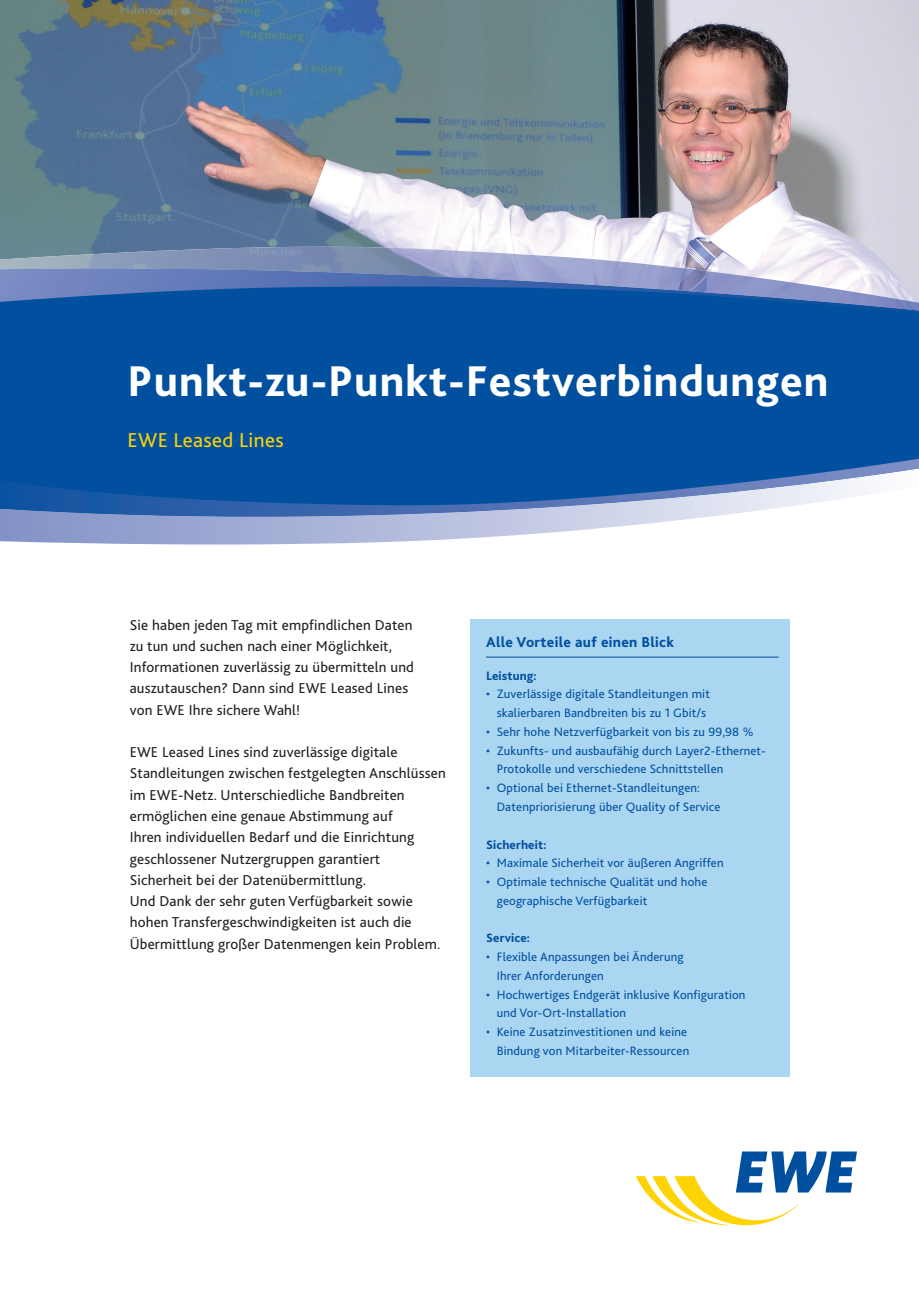
<style>
.page{position:relative;width:919px;height:1289px;background:#fff}
.page>*{position:absolute;margin:0;border:0;box-sizing:border-box;transform-origin:0 0}
.t1{font:800 45px "Bliss 2";letter-spacing:.02em;color:#fff}
.t2{font:21px "Bliss 2";letter-spacing:.02em;color:#fed304}
.t3{font:15px/21.3px "Bliss 2";letter-spacing:.01em;color:#231f20}
.t4{font:800 15px "Bliss 2";letter-spacing:.02em;color:#01509f}
.t5{font:12.75px/18.8px "Bliss 2";letter-spacing:.01em;color:#01509f}
.t6{font:800 12.75px "Bliss 2";letter-spacing:.01em;color:#01509f}
</style>
<div class="page">
<img style="left:0;top:0;width:918px;height:247px">
<div style="left:0;top:314px;width:918px;height:144px;background:#01509f"></div>
<svg style="left:0;top:516px;width:713px;height:28px"></svg>
<svg style="left:0;top:458px;width:918px;height:58px;background:#3a73b2"></svg>
<img style="left:0;top:247px;width:918px;height:21px">
<svg style="left:0;top:268px;width:918px;height:46px;background:#4a76b4"></svg>
<div style="left:470px;top:619px;width:319px;height:457px;background:#aad6f2"></div>
<hr style="left:486px;top:656px;width:292px;height:1px;background:#01509f">
<svg style="left:635px;top:1151px;width:221px;height:74px"></svg>
<h1 class="t1" style="left:128px;top:353px;width:702px">Punkt-zu-Punkt-Festverbindungen</h1>
<h2 class="t2" style="left:128px;top:426px;width:157px">EWE Leased Lines</h2>
<p class="t3" style="left:130px;top:613px;width:286px">Sie haben jeden Tag mit empfindlichen Daten zu tun und suchen nach einer Möglichkeit, Informationen zuverlässig zu übermitteln und auszutauschen? Dann sind EWE Leased Lines von EWE Ihre sichere Wahl!</p>
<p class="t3" style="left:130px;top:741px;width:317px">EWE Leased Lines sind zuverlässige digitale Standleitungen zwischen festgelegten Anschlüssen im EWE-Netz. Unterschiedliche Bandbreiten ermöglichen eine genaue Abstimmung auf<br>Ihren individuellen Bedarf und die Einrichtung geschlossener Nutzergruppen garantiert Sicherheit bei der Datenübermittlung.<br>Und Dank der sehr guten Verfügbarkeit sowie hohen Transfergeschwindigkeiten ist auch die Übermittlung großer Datenmengen kein Problem.</p>
<p class="t4" style="left:486px;top:633px;width:189px">Alle Vorteile auf einen Blick</p>
<p class="t6" style="left:486px;top:667px;width:52px">Leistung:</p>
<p class="t5" style="left:486px;top:684px;width:225px;text-align:center">• Zuverlässige digitale Standleitungen mit skalierbaren Bandbreiten bis zu 1 Gbit/s</p>
<p class="t5" style="left:486px;top:722px;width:269px">• Sehr hohe Netzverfügbarkeit von bis zu 99,98 %</p>
<p class="t5" style="left:496px;top:740px;width:270px;text-indent:-11px">• Zukunfts- und ausbaufähig durch Layer2-Ethernet-<br>Protokolle und verschiedene Schnittstellen</p>
<p class="t5" style="left:496px;top:778px;width:225px;text-indent:-11px">• Optional bei Ethernet-Standleitungen:<br>Datenpriorisierung über Quality of Service</p>
<p class="t6" style="left:486px;top:836px;width:62px">Sicherheit:</p>
<p class="t5" style="left:486px;top:853px;width:239px">• Maximale Sicherheit vor äußeren Angriffen</p>
<p class="t5" style="left:496px;top:872px;width:212px;text-indent:-11px">• Optimale technische Qualität und hohe geographische Verfügbarkeit</p>
<p class="t6" style="left:486px;top:930px;width:45px">Service:</p>
<p class="t5" style="left:496px;top:947px;width:188px;text-indent:-11px">• Flexible Anpassungen bei Änderung<br>Ihrer Anforderungen</p>
<p class="t5" style="left:496px;top:984px;width:250px;text-indent:-11px">• Hochwertiges Endgerät inklusive Konfiguration und Vor-Ort-Installation</p>
<p class="t5" style="left:486px;top:1022px;width:205px;text-align:right">• Keine Zusatzinvestitionen und keine<br>Bindung von Mitarbeiter-Ressourcen</p>
</div>
